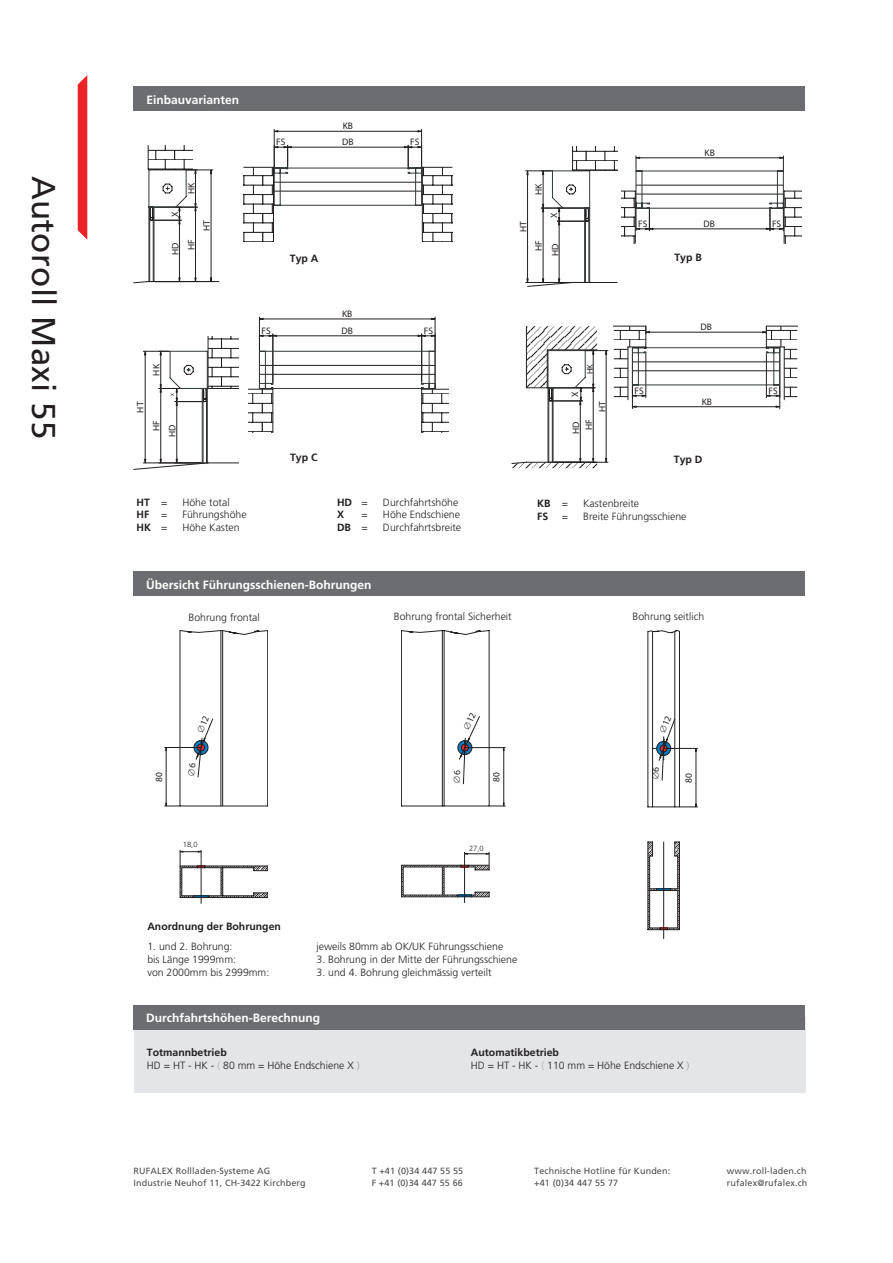
<style>
.page{position:relative;width:893px;height:1263px;background:#fff}
.page>*{position:absolute;margin:0;border:0;box-sizing:border-box;transform-origin:0 0}
.t1{font:33px "Frutiger";letter-spacing:.01em;color:#231f20}
.t2{font:700 12px "Frutiger";color:#fff}
.t3{font:300 10.5px "Frutiger";color:#231f20}
.t4{font:700 10.5px "Frutiger";color:#231f20}
.t5{font:9.45px "Myriad";color:#231f20}
.t6{font:9px/12px "Frutiger";letter-spacing:.015em;color:#4b4c4d}
.t7{font:8.4px "Myriad";color:#231f20}
.t8{font:300 7.5px "Frutiger";color:#231f20}
.t9{font:4.95px "Myriad";color:#231f20}
.s1{font-weight:300}
.s2{color:#a8a9ad}
.s3{color:#939598}
</style>
<div class="page">
<div style="left:134px;top:1017px;width:671px;height:76px;background:#e4e5e7"></div>
<svg style="left:78px;top:75px;width:9px;height:165px"></svg>
<div style="left:134px;top:572px;width:671px;height:24px;background:#6c6d70"></div>
<div style="left:134px;top:87px;width:671px;height:24px;background:#6c6d70"></div>
<hr style="left:663px;top:842px;width:1px;height:97px;background:#231f20">
<svg style="left:401px;top:852px;width:89px;height:51px"></svg>
<hr style="left:201px;top:860px;width:1px;height:43px;background:#231f20">
<svg style="left:179px;top:849px;width:89px;height:49px"></svg>
<hr style="left:421px;top:168px;width:1px;height:37px;background:#333a3b">
<hr style="left:415px;top:168px;width:1px;height:37px;background:#333a3b">
<hr style="left:280px;top:168px;width:1px;height:37px;background:#333a3b">
<hr style="left:274px;top:168px;width:1px;height:37px;background:#333a3b">
<hr style="left:274px;top:205px;width:148px;height:1px;background:#333a3b">
<hr style="left:273px;top:167px;width:1px;height:75px;background:#231f20">
<svg style="left:244px;top:129px;width:180px;height:62px"></svg>
<svg style="left:244px;top:167px;width:29px;height:75px"></svg>
<svg style="left:423px;top:168px;width:29px;height:74px"></svg>
<hr style="left:422px;top:167px;width:30px;height:1px;background:#231f20">
<hr style="left:422px;top:167px;width:1px;height:75px;background:#231f20">
<svg style="left:133px;top:145px;width:86px;height:139px"></svg>
<svg style="left:148px;top:146px;width:45px;height:23px"></svg>
<svg style="left:525px;top:146px;width:276px;height:141px"></svg>
<svg style="left:573px;top:146px;width:44px;height:24px"></svg>
<hr style="left:273px;top:389px;width:1px;height:44px;background:#231f20">
<svg style="left:249px;top:317px;width:200px;height:73px"></svg>
<hr style="left:421px;top:389px;width:1px;height:44px;background:#231f20">
<svg style="left:249px;top:389px;width:24px;height:44px"></svg>
<svg style="left:422px;top:389px;width:27px;height:44px"></svg>
<svg style="left:133px;top:336px;width:105px;height:134px"></svg>
<svg style="left:208px;top:336px;width:30px;height:52px"></svg>
<svg style="left:614px;top:326px;width:183px;height:83px"></svg>
<svg style="left:512px;top:326px;width:96px;height:142px"></svg>
<div style="left:134px;top:1005px;width:671px;height:24px;background:#6c6d70"></div>
<svg style="left:164px;top:630px;width:104px;height:177px"></svg>
<svg style="left:401px;top:630px;width:104px;height:177px"></svg>
<svg style="left:648px;top:630px;width:50px;height:300px"></svg>
<p class="t1" style="left:63px;top:176px;width:265px;rotate:90deg">Autoroll Maxi 55</p>
<p class="t2" style="left:146px;top:93px;width:94px">Einbauvarianten</p>
<p class="t5" style="left:343px;top:121px;width:12px">KB</p>
<p class="t5" style="left:276px;top:137px;width:11px">FS</p>
<p class="t5" style="left:342px;top:137px;width:13px">DB</p>
<p class="t5" style="left:410px;top:137px;width:11px">FS</p>
<p class="t5" style="left:705px;top:148px;width:12px">KB</p>
<p class="t5" style="left:186px;top:194px;width:13px;rotate:-90deg">HK</p>
<p class="t5" style="left:534px;top:195px;width:13px;rotate:-90deg">HK</p>
<p class="t5" style="left:170px;top:217px;width:7px;rotate:-90deg">X</p>
<p class="t5" style="left:549px;top:218px;width:7px;rotate:-90deg">X</p>
<p class="t5" style="left:202px;top:231px;width:12px;rotate:-90deg">HT</p>
<p class="t5" style="left:519px;top:232px;width:12px;rotate:-90deg">HT</p>
<p class="t5" style="left:638px;top:219px;width:11px">FS</p>
<p class="t5" style="left:703px;top:219px;width:13px">DB</p>
<p class="t5" style="left:772px;top:219px;width:11px">FS</p>
<p class="t5" style="left:170px;top:255px;width:14px;rotate:-90deg">HD</p>
<p class="t5" style="left:186px;top:250px;width:12px;rotate:-90deg">HF</p>
<p class="t5" style="left:534px;top:251px;width:12px;rotate:-90deg">HF</p>
<p class="t5" style="left:551px;top:256px;width:14px;rotate:-90deg">HD</p>
<p class="t4" style="left:290px;top:252px;width:30px">Typ A</p>
<p class="t4" style="left:674px;top:251px;width:29px">Typ B</p>
<p class="t5" style="left:342px;top:309px;width:12px">KB</p>
<p class="t5" style="left:261px;top:326px;width:11px">FS</p>
<p class="t5" style="left:342px;top:326px;width:13px">DB</p>
<p class="t5" style="left:424px;top:326px;width:11px">FS</p>
<p class="t5" style="left:701px;top:322px;width:13px">DB</p>
<p class="t5" style="left:152px;top:375px;width:13px;rotate:-90deg">HK</p>
<p class="t7" style="left:586px;top:374px;width:12px;rotate:-90deg">HK</p>
<p class="t5" style="left:136px;top:412px;width:12px;rotate:-90deg">HT</p>
<p class="t9" style="left:170px;top:396px;width:4px;rotate:-90deg">X</p>
<p class="t5" style="left:570px;top:397px;width:7px;rotate:-90deg">X</p>
<p class="t5" style="left:598px;top:412px;width:12px;rotate:-90deg">HT</p>
<p class="t5" style="left:634px;top:386px;width:11px">FS</p>
<p class="t5" style="left:768px;top:386px;width:11px">FS</p>
<p class="t5" style="left:702px;top:397px;width:12px">KB</p>
<p class="t5" style="left:152px;top:431px;width:12px;rotate:-90deg">HF</p>
<p class="t5" style="left:168px;top:437px;width:14px;rotate:-90deg">HD</p>
<p class="t5" style="left:584px;top:430px;width:12px;rotate:-90deg">HF</p>
<p class="t5" style="left:571px;top:434px;width:14px;rotate:-90deg">HD</p>
<p class="t4" style="left:290px;top:451px;width:29px">Typ C</p>
<p class="t4" style="left:674px;top:453px;width:30px">Typ D</p>
<p class="t4" style="left:136px;top:496px;width:32px">HT <span class="s1">=</span></p>
<p class="t3" style="left:182px;top:496px;width:49px">Höhe total</p>
<p class="t4" style="left:136px;top:508px;width:32px">HF <span class="s1">=</span></p>
<p class="t3" style="left:182px;top:509px;width:66px">Führungshöhe</p>
<p class="t4" style="left:136px;top:521px;width:32px">HK <span class="s1">=</span></p>
<p class="t3" style="left:182px;top:521px;width:59px">Höhe Kasten</p>
<p class="t4" style="left:337px;top:496px;width:32px">HD <span class="s1">=</span></p>
<p class="t3" style="left:383px;top:496px;width:77px">Durchfahrtshöhe</p>
<p class="t4" style="left:337px;top:508px;width:9px">X</p>
<p class="t3" style="left:362px;top:509px;width:8px">=</p>
<p class="t3" style="left:383px;top:509px;width:79px">Höhe Endschiene</p>
<p class="t4" style="left:337px;top:521px;width:32px">DB <span class="s1">=</span></p>
<p class="t3" style="left:383px;top:521px;width:80px">Durchfahrtsbreite</p>
<p class="t4" style="left:537px;top:497px;width:32px">KB <span class="s1">=</span></p>
<p class="t3" style="left:583px;top:497px;width:57px">Kastenbreite</p>
<p class="t4" style="left:537px;top:510px;width:13px">FS</p>
<p class="t3" style="left:562px;top:510px;width:8px">=</p>
<p class="t3" style="left:583px;top:510px;width:105px">Breite Führungsschiene</p>
<p class="t2" style="left:146px;top:577px;width:227px">Übersicht Führungsschienen-Bohrungen</p>
<p class="t3" style="left:189px;top:611px;width:73px">Bohrung frontal</p>
<p class="t3" style="left:394px;top:611px;width:119px">Bohrung frontal Sicherheit</p>
<p class="t3" style="left:632px;top:611px;width:73px">Bohrung seitlich</p>
<p class="t5" style="left:154px;top:781px;width:11px;rotate:-90deg">80</p>
<p class="t5" style="left:492px;top:782px;width:11px;rotate:-90deg">80</p>
<p class="t5" style="left:684px;top:782px;width:11px;rotate:-90deg">80</p>
<p class="t8" style="left:183px;top:840px;width:16px">18,0</p>
<p class="t8" style="left:469px;top:844px;width:16px">27,0</p>
<p class="t4" style="left:147px;top:920px;width:135px">Anordnung der Bohrungen</p>
<p class="t3" style="left:147px;top:941px;width:87px">1. und 2. Bohrung:</p>
<p class="t3" style="left:317px;top:941px;width:188px">jeweils 80mm ab OK/UK Führungsschiene</p>
<p class="t3" style="left:147px;top:953px;width:90px">bis Länge 1999mm:</p>
<p class="t3" style="left:317px;top:953px;width:202px">3. Bohrung in der Mitte der Führungsschiene</p>
<p class="t3" style="left:147px;top:966px;width:123px">von 2000mm bis 2999mm:</p>
<p class="t3" style="left:317px;top:966px;width:177px">3. und 4. Bohrung gleichmässig verteilt</p>
<p class="t2" style="left:146px;top:1011px;width:175px">Durchfahrtshöhen-Berechnung</p>
<p class="t4" style="left:147px;top:1046px;width:81px">Totmannbetrieb</p>
<p class="t3" style="left:147px;top:1059px;width:214px">HD = HT - HK - <span class="s2">(</span> 80 mm = Höhe Endschiene X <span class="s3">)</span></p>
<p class="t4" style="left:471px;top:1046px;width:90px">Automatikbetrieb</p>
<p class="t3" style="left:471px;top:1059px;width:220px">HD = HT - HK - <span class="s2">(</span> 110 mm = Höhe Endschiene X <span class="s3">)</span></p>
<p class="t6" style="left:134px;top:1165px;width:138px">RUFALEX Rollladen-Systeme AG</p>
<p class="t6" style="left:134px;top:1177px;width:174px">Industrie Neuhof 11, CH-3422 Kirchberg</p>
<p class="t6" style="left:372px;top:1165px;width:93px">T +41 (0)34 447 55 55</p>
<p class="t6" style="left:372px;top:1177px;width:93px">F +41 (0)34 447 55 66</p>
<p class="t6" style="left:534px;top:1165px;width:137px">Technische Hotline für Kunden: +41 (0)34 447 55 77</p>
<p class="t6" style="left:727px;top:1165px;width:81px">www.roll-laden.ch</p>
<p class="t6" style="left:727px;top:1177px;width:82px">rufalex@rufalex.ch</p>
</div>
